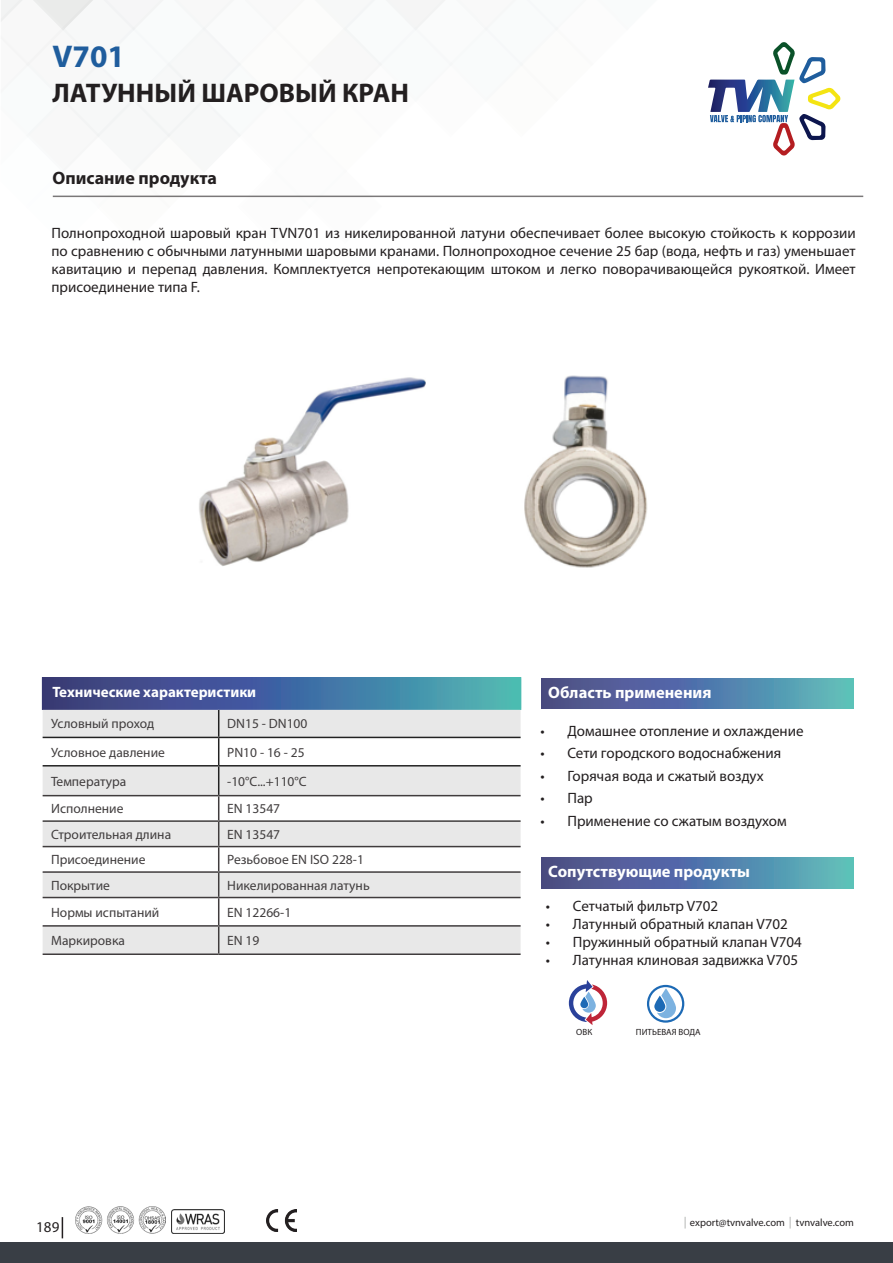
<style>
.page{position:relative;width:893px;height:1263px;background:#fff}
.page>*{position:absolute;margin:0;border:0;box-sizing:border-box;transform-origin:0 0}
.t1{font:700 31.5px "Myriad Pro";color:#1f5d9d}
.t2{font:700 27px "Myriad Pro";color:#231f20}
.t3{font:700 18px "Myriad Pro";color:#231f20}
.t4{font:700 16.5px "Myriad Pro";color:#fff}
.t5{font:15px/18px "Myriad Pro";color:#231f20;text-align:justify}
.t6{font:700 15px "Myriad Pro";color:#fff}
.t7{font:13.5px "Myriad Pro";color:#231f20}
.t8{font:10.5px "Myriad Pro";color:#231f20}
.t9{font:9px "Myriad Pro";color:#231f20}
</style>
<div class="page">
<svg style="left:1px;top:0;width:698px;height:198px"></svg>
<div style="left:0;top:1242px;width:893px;height:21px;background:#393e45"></div>
<svg style="left:62px;top:1217px;width:1px;height:21px"></svg>
<svg style="left:708px;top:42px;width:132px;height:113px"></svg>
<hr style="left:53px;top:196px;width:810px;height:1px;background:#231f20">
<img style="left:75px;top:1206px;width:91px;height:28px">
<img style="left:171px;top:1210px;width:54px;height:23px">
<img style="left:266px;top:1209px;width:31px;height:22px">
<svg style="left:789px;top:1217px;width:2px;height:11px"></svg>
<svg style="left:684px;top:1217px;width:2px;height:11px"></svg>
<div style="left:541px;top:678px;width:312px;height:31px;background:linear-gradient(to right,#4d408b,#5bb6c1)"></div>
<div style="left:541px;top:857px;width:312px;height:31px;background:linear-gradient(to right,#4d408b,#5bb6c1)"></div>
<svg style="left:43px;top:679px;width:477px;height:29px;background:#436e9d"></svg>
<svg style="left:43px;top:710px;width:478px;height:243px;fill:#e8e8e8"></svg>
<div style="left:43px;top:766px;width:478px;height:29px;background:#e8e8e8"></div>
<svg style="left:43px;top:796px;width:478px;height:129px"></svg>
<hr style="left:43px;top:737px;width:176px;height:1px;background:#000">
<hr style="left:219px;top:737px;width:302px;height:1px;background:#000">
<hr style="left:43px;top:765px;width:176px;height:1px;background:#000">
<hr style="left:219px;top:765px;width:302px;height:1px;background:#000">
<hr style="left:43px;top:795px;width:176px;height:1px;background:#231f20">
<hr style="left:219px;top:795px;width:302px;height:1px;background:#231f20">
<hr style="left:43px;top:820px;width:176px;height:2px;background:#231f20">
<hr style="left:219px;top:820px;width:302px;height:2px;background:#231f20">
<hr style="left:43px;top:846px;width:176px;height:1px;background:#231f20">
<hr style="left:219px;top:846px;width:302px;height:1px;background:#231f20">
<hr style="left:43px;top:871px;width:176px;height:2px;background:#231f20">
<hr style="left:219px;top:871px;width:302px;height:2px;background:#231f20">
<hr style="left:43px;top:897px;width:176px;height:1px;background:#231f20">
<hr style="left:219px;top:897px;width:302px;height:1px;background:#231f20">
<hr style="left:43px;top:925px;width:176px;height:2px;background:#231f20">
<hr style="left:219px;top:925px;width:302px;height:2px;background:#231f20">
<svg style="left:218px;top:710px;width:1px;height:243px"></svg>
<hr style="left:43px;top:953px;width:176px;height:2px;background:#231f20">
<hr style="left:219px;top:953px;width:302px;height:2px;background:#231f20">
<svg style="left:42px;top:679px;width:1px;height:29px"></svg>
<svg style="left:520px;top:679px;width:1px;height:29px"></svg>
<img style="left:199px;top:377px;width:226px;height:189px">
<img style="left:524px;top:375px;width:124px;height:193px">
<svg style="left:569px;top:980px;width:38px;height:45px"></svg>
<svg style="left:657px;top:988px;width:19px;height:30px"></svg>
<svg style="left:654px;top:996px;width:11px;height:16px"></svg>
<div style="left:647px;top:985px;width:37px;height:38px;border:2px solid #1d6ab5;border-radius:50%"></div>
<p class="t1" style="left:53px;top:36px;width:74px">V701</p>
<p class="t2" style="left:53px;top:75px;width:358px">ЛАТУННЫЙ ШАРОВЫЙ КРАН</p>
<p class="t3" style="left:52px;top:166px;width:166px">Описание продукта</p>
<p class="t5" style="left:51px;top:224px;width:806px">Полнопроходной шаровый кран TVN701 из никелированной латуни обеспечивает более высокую стойкость к коррозии по сравнению с обычными латунными шаровыми кранами. Полнопроходное сечение 25 бар (вода, нефть и газ) уменьшает кавитацию и перепад давления. Комплектуется непротекающим штоком и легко поворачивающейся рукояткой. Имеет присоединение типа F.</p>
<p class="t6" style="left:52px;top:683px;width:205px">Технические характеристики</p>
<p class="t7" style="left:51px;top:715px;width:105px">Условный проход</p>
<p class="t7" style="left:227px;top:715px;width:82px">DN15 - DN100</p>
<p class="t7" style="left:51px;top:744px;width:115px">Условное давление</p>
<p class="t7" style="left:227px;top:744px;width:79px">PN10 - 16 - 25</p>
<p class="t7" style="left:51px;top:773px;width:77px">Температура</p>
<p class="t7" style="left:227px;top:773px;width:81px">-10°C...+110°C</p>
<p class="t7" style="left:51px;top:800px;width:74px">Исполнение</p>
<p class="t7" style="left:227px;top:800px;width:55px">EN 13547</p>
<p class="t7" style="left:51px;top:826px;width:122px">Строительная длина</p>
<p class="t7" style="left:227px;top:826px;width:55px">EN 13547</p>
<p class="t7" style="left:51px;top:851px;width:96px">Присоединение</p>
<p class="t7" style="left:227px;top:851px;width:138px">Резьбовое EN ISO 228-1</p>
<p class="t7" style="left:51px;top:877px;width:60px">Покрытие</p>
<p class="t7" style="left:227px;top:877px;width:144px">Никелированная латунь</p>
<p class="t7" style="left:51px;top:904px;width:110px">Нормы испытаний</p>
<p class="t7" style="left:227px;top:904px;width:66px">EN 12266-1</p>
<p class="t7" style="left:51px;top:932px;width:75px">Маркировка</p>
<p class="t7" style="left:227px;top:932px;width:34px">EN 19</p>
<p class="t4" style="left:548px;top:682px;width:165px">Область применения</p>
<p class="t5" style="left:540px;top:721px;width:265px">• Домашнее отопление и охлаждение</p>
<p class="t5" style="left:540px;top:744px;width:242px">• Сети городского водоснабжения</p>
<p class="t5" style="left:540px;top:766px;width:225px">• Горячая вода и сжатый воздух</p>
<p class="t5" style="left:540px;top:789px;width:54px">• Пар</p>
<p class="t5" style="left:540px;top:811px;width:248px">• Применение со сжатым воздухом</p>
<p class="t4" style="left:548px;top:861px;width:203px">Сопутствующие продукты</p>
<p class="t5" style="left:546px;top:896px;width:174px">• Сетчатый фильтр V702</p>
<p class="t5" style="left:546px;top:914px;width:243px">• Латунный обратный клапан V702</p>
<p class="t5" style="left:546px;top:932px;width:257px">• Пружинный обратный клапан V704</p>
<p class="t5" style="left:546px;top:950px;width:254px">• Латунная клиновая задвижка V705</p>
<p class="t9" style="left:576px;top:1026px;width:17px">ОВК</p>
<p class="t9" style="left:636px;top:1026px;width:66px">ПИТЬЕВАЯ ВОДА</p>
<p class="t5" style="left:36px;top:1218px;width:25px">189</p>
<p class="t8" style="left:690px;top:1216px;width:166px">export@tvnvalve.com tvnvalve.com</p>
</div>
